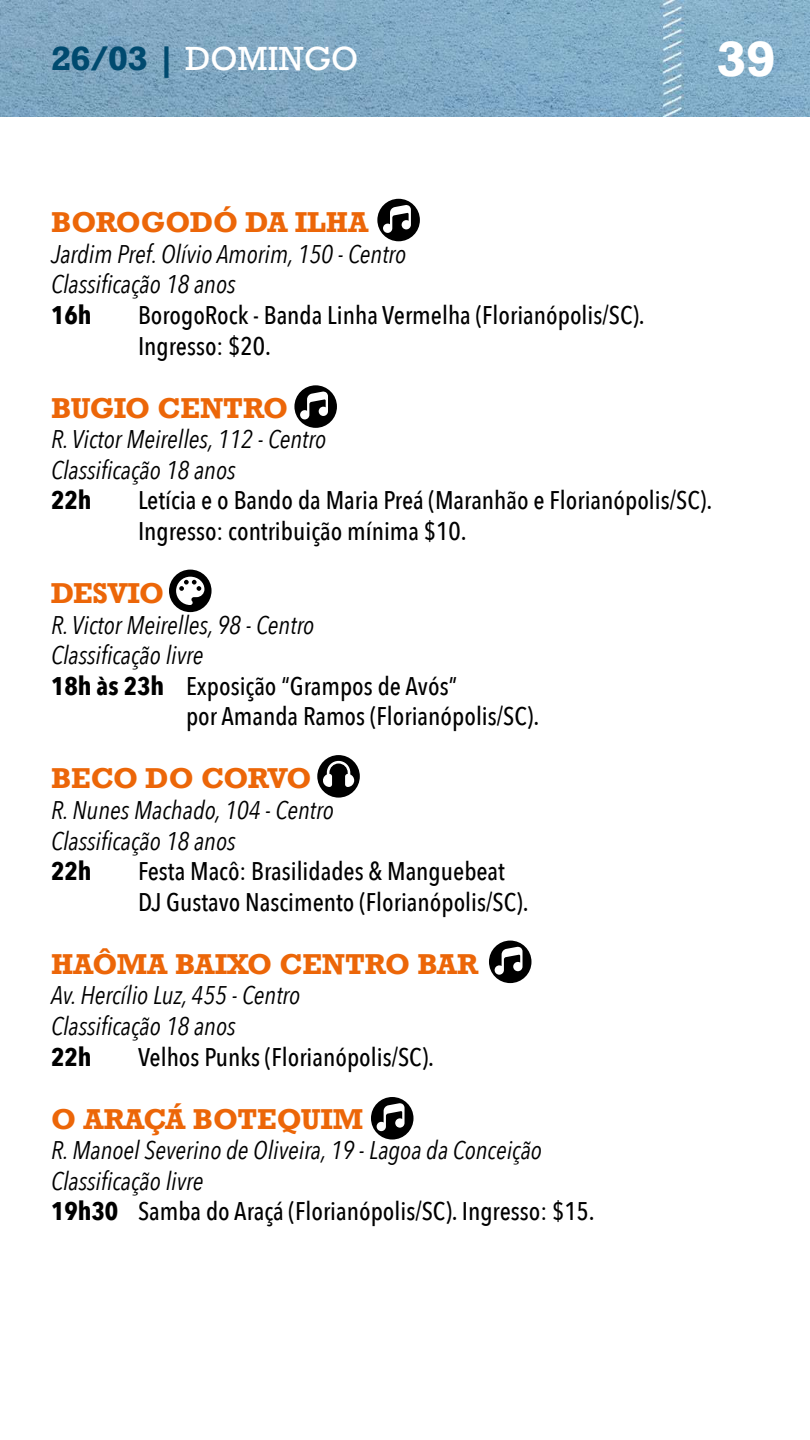
<style>
.page{position:relative;width:810px;height:1440px;background:#fff}
.page>*{position:absolute;margin:0;border:0;box-sizing:border-box;transform-origin:0 0}
.t1{font:700 46.5px "Rockwell";color:#fff}
.t2{font:31.5px "Rockwell";color:#fff}
.t3{font:700 27px "Rockwell";color:#ec6608}
.t4{font:700 27px "Rockwell";letter-spacing:-.02em;color:#ec6608}
.t5{font:italic 25.5px/30.6px "Avenir Next Condensed";color:#000}
.t6{font:500 25.5px/30.6px "Avenir Next Condensed";color:#000}
.t7{font:700 25.5px "Avenir Next Condensed";color:#000}
.s1{font-weight:700;color:#004a6f}
.s2{font-weight:700}
.s3{font-weight:700;font-style:normal}
.s4{font-weight:500;font-style:normal}
</style>
<div class="page">
<img style="left:0;top:0;width:810px;height:117px">
<div style="left:294px;top:385px;width:43px;height:43px;background:#000;border-radius:50%"></div>
<svg style="left:300px;top:391px;width:28px;height:28px"></svg>
<div style="left:489px;top:941px;width:42px;height:42px;background:#000;border-radius:50%"></div>
<svg style="left:495px;top:947px;width:28px;height:28px"></svg>
<div style="left:371px;top:1097px;width:43px;height:43px;background:#000;border-radius:50%"></div>
<svg style="left:377px;top:1103px;width:28px;height:28px"></svg>
<div style="left:317px;top:755px;width:43px;height:43px;background:#000;border-radius:50%"></div>
<svg style="left:322px;top:761px;width:32px;height:26px"></svg>
<div style="left:169px;top:570px;width:43px;height:42px;background:#000;border-radius:50%"></div>
<svg style="left:176px;top:577px;width:28px;height:28px"></svg>
<div style="left:377px;top:199px;width:43px;height:42px;background:#000;border-radius:50%"></div>
<svg style="left:383px;top:205px;width:28px;height:28px"></svg>
<p class="t2" style="left:51px;top:40px;width:309px"><span class="s1">26/03 |</span> DOMINGO</p>
<h1 class="t1" style="left:717px;top:29px;width:60px">39</h1>
<p class="t3" style="left:51px;top:205px;width:319px">BOROGODÓ DA ILHA</p>
<p class="t5" style="left:51px;top:239px;width:357px">Jardim Pref. Olívio Amorim, 150 - Centro<br>Classificação 18 anos</p>
<p class="t7" style="left:51px;top:299px;width:42px">16h</p>
<p class="t6" style="left:138px;top:300px;width:508px">BorogoRock - Banda Linha Vermelha (Florianópolis/SC).<br>Ingresso: $20.</p>
<p class="t4" style="left:51px;top:390px;width:239px">BUGIO CENTRO</p>
<p class="t5" style="left:51px;top:424px;width:277px">R. Victor Meirelles, 112 - Centro<br>Classificação 18 anos</p>
<p class="t7" style="left:51px;top:485px;width:42px">22h</p>
<p class="t6" style="left:138px;top:485px;width:576px">Letícia e o Bando da Maria Preá (Maranhão e Florianópolis/SC).<br>Ingresso: contribuição mínima $10.</p>
<p class="t3" style="left:51px;top:576px;width:115px">DESVIO</p>
<p class="t5" style="left:51px;top:609px;width:265px">R. Victor Meirelles, 98 - Centro</p>
<p class="t5" style="left:51px;top:640px;width:154px">Classificação livre</p>
<p class="t6" style="left:51px;top:671px;width:408px"><span class="s2">18h às 23h</span> Exposição “Grampos de Avós”</p>
<p class="t6" style="left:186px;top:701px;width:355px">por Amanda Ramos (Florianópolis/SC).</p>
<p class="t3" style="left:51px;top:761px;width:262px">BECO DO CORVO</p>
<p class="t5" style="left:51px;top:795px;width:284px">R. Nunes Machado, 104 - Centro<br>Classificação 18 anos</p>
<p class="t7" style="left:51px;top:856px;width:42px">22h</p>
<p class="t6" style="left:138px;top:856px;width:392px">Festa Macô: Brasilidades &amp; Manguebeat<br>DJ Gustavo Nascimento (Florianópolis/SC).</p>
<p class="t3" style="left:51px;top:947px;width:429px">HAÔMA BAIXO CENTRO BAR</p>
<p class="t5" style="left:51px;top:980px;width:251px">Av. Hercílio Luz, 455 - Centro<br>Classificação 18 anos</p>
<p class="t7" style="left:51px;top:1041px;width:42px">22h</p>
<p class="t6" style="left:138px;top:1041px;width:298px">Velhos Punks (Florianópolis/SC).</p>
<p class="t3" style="left:51px;top:1101px;width:314px">O ARAÇÁ BOTEQUIM</p>
<p class="t5" style="left:51px;top:1135px;width:545px">R. Manoel Severino de Oliveira, 19 - Lagoa da Conceição<br>Classificação livre<br><span class="s3">19h30</span> <span class="s4">Samba do Araçá (Florianópolis/SC). Ingresso: $15.</span></p>
</div>
